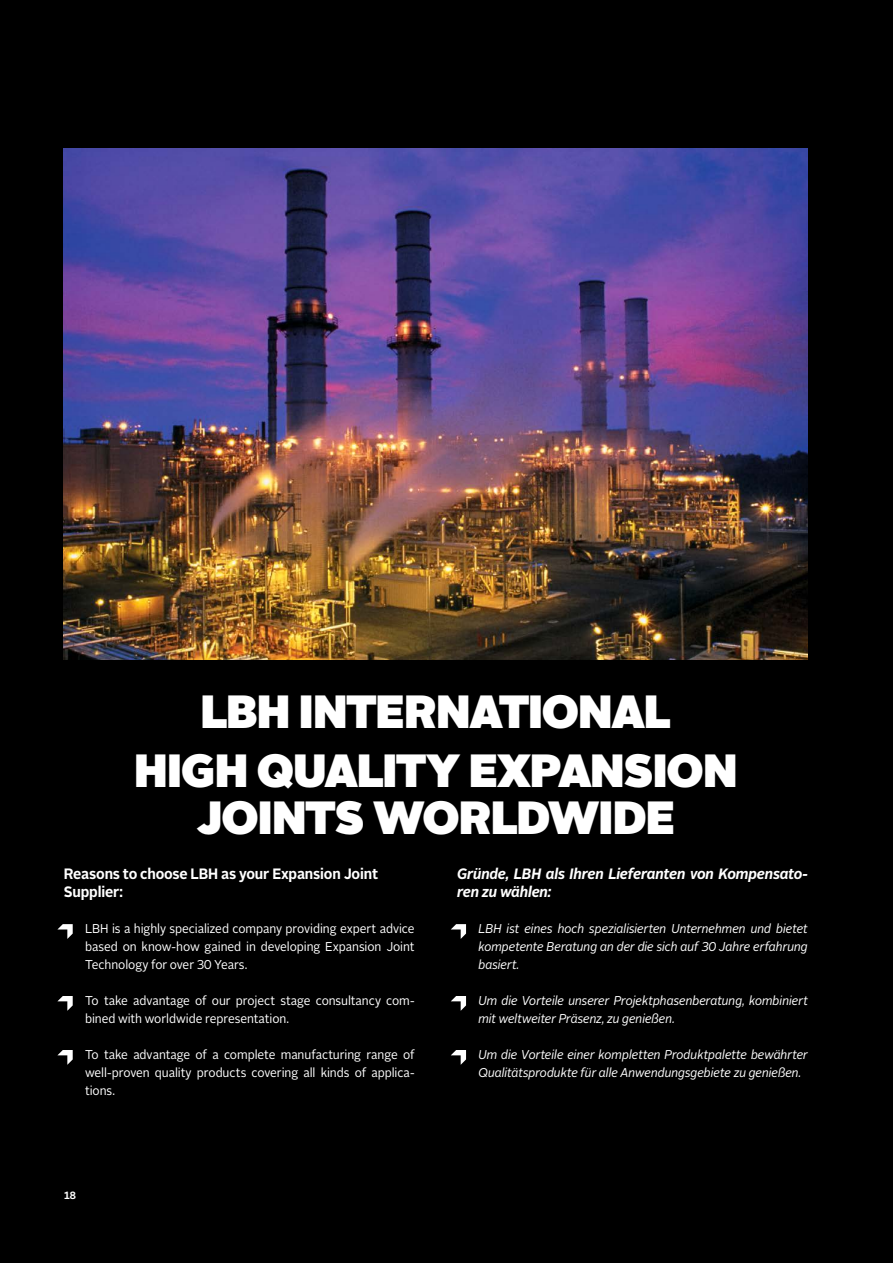
<style>
.page{position:relative;width:893px;height:1263px;background:#000}
.page>*{position:absolute;margin:0;border:0;box-sizing:border-box;transform-origin:0 0}
.t1{font:900 46.5px/59.2px "Alright Sans";letter-spacing:-.025em;color:#fff;text-align:center}
.t2{font:italic 700 15px/18px "Alright Sans";letter-spacing:-.015em;color:#fff;scale:.94 1}
.t3{font:700 15px/18px "Alright Sans";letter-spacing:-.01em;color:#fff;scale:.94 1}
.t4{font:12.75px/18px "Alright Sans";letter-spacing:-.005em;color:#fff;text-align:justify;scale:.94 1}
.t5{font:italic 12.75px/18px "Alright Sans";letter-spacing:-.01em;color:#fff;scale:.94 1}
.t6{font:700 10.5px "Alright Sans";color:#fff;scale:.94 1}
</style>
<div class="page">
<img style="left:64px;top:149px;width:744px;height:510px">
<svg style="left:57px;top:924px;width:16px;height:15px"></svg>
<svg style="left:451px;top:924px;width:15px;height:15px"></svg>
<svg style="left:451px;top:996px;width:15px;height:15px"></svg>
<svg style="left:451px;top:1050px;width:15px;height:15px"></svg>
<svg style="left:57px;top:996px;width:16px;height:15px"></svg>
<svg style="left:57px;top:1050px;width:16px;height:15px"></svg>
<h1 class="t1" style="left:134px;top:682px;width:605px">LBH INTERNATIONAL<br>HIGH QUALITY EXPANSION</h1>
<h1 class="t1" style="left:197px;top:788px;width:480px">JOINTS WORLDWIDE</h1>
<p class="t3" style="left:64px;top:865px;width:336px">Reasons to choose LBH as your Expansion Joint<br>Supplier:</p>
<p class="t4" style="left:85px;top:920px;width:352px">LBH is a highly specialized company providing expert advice based on know-how gained in developing Expansion Joint Technology for over 30 Years.</p>
<p class="t4" style="left:85px;top:992px;width:352px">To take advantage of our project stage consultancy com&shy;bined with worldwide representation.</p>
<p class="t4" style="left:85px;top:1046px;width:352px">To take advantage of a complete manufacturing range of well-proven quality products covering all kinds of applica&shy;tions.</p>
<p class="t6" style="left:64px;top:1187px;width:15px">18</p>
<p class="t2" style="left:457px;top:865px;width:375px">Gründe, LBH als Ihren Lieferanten von Kompensato&shy;ren zu wählen:</p>
<p class="t5" style="left:478px;top:920px;width:352px;text-align:justify">LBH ist eines hoch spezialisierten Unternehmen und bietet kompetente Beratung an der die sich auf 30 Jahre erfahrung basiert.</p>
<p class="t5" style="left:478px;top:992px;width:352px">Um die Vorteile unserer Projektphasenberatung, kombiniert mit weltweiter Präsenz, zu genießen.</p>
<p class="t5" style="left:478px;top:1046px;width:352px">Um die Vorteile einer kompletten Produktpalette bewährter<br>Qualitätsprodukte für alle Anwendungsgebiete zu genießen.</p>
</div>
